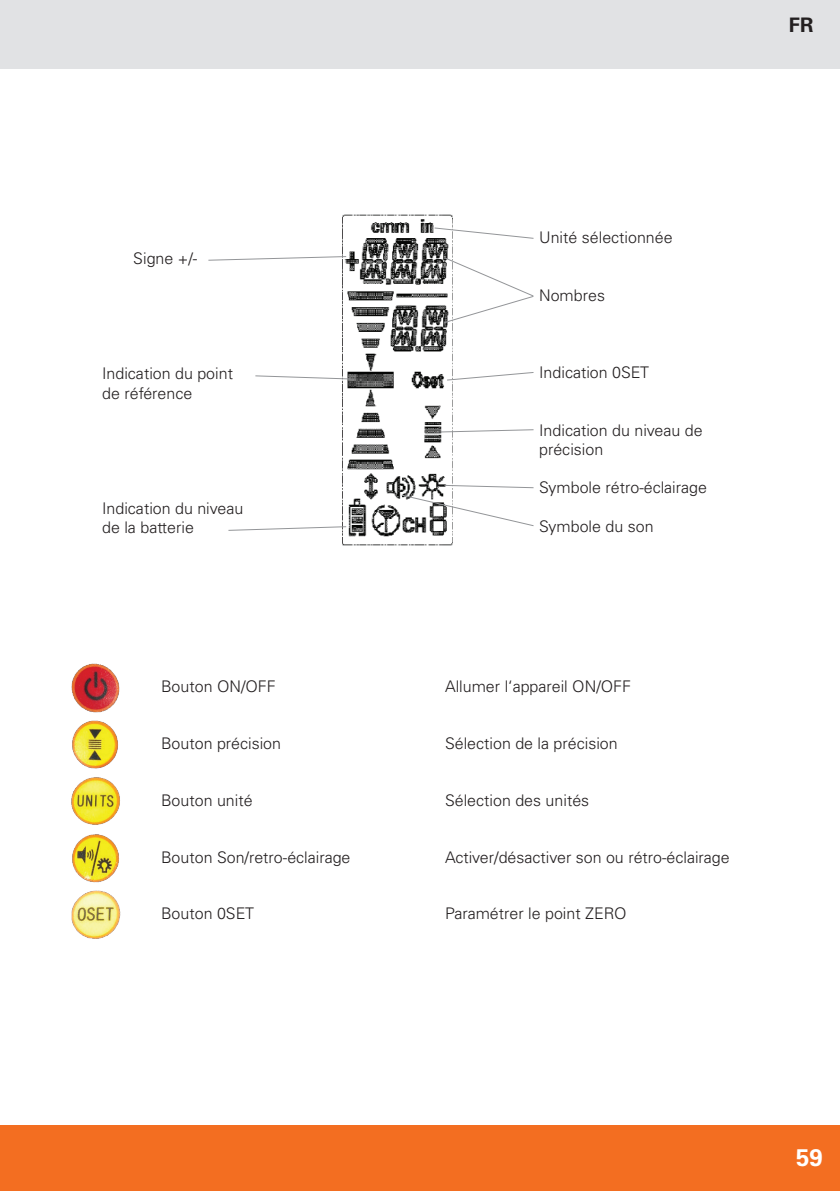
<style>
.page{position:relative;width:840px;height:1191px;background:#fff}
.page>*{position:absolute;margin:0;border:0;box-sizing:border-box;transform-origin:0 0}
.t1{font:700 24px "Univers LT Std";color:#fff}
.t2{font:700 20px "Univers LT Std";color:#231f20}
.t3{font:300 16px/19.2px "Univers LT Std";color:#231f20}
</style>
<div class="page">
<div style="left:0;top:1125px;width:839px;height:66px;background:#f36e21"></div>
<div style="left:0;top:0;width:839px;height:68px;background:#e1e2e4"></div>
<img style="left:342px;top:214px;width:110px;height:332px">
<svg style="left:208px;top:255px;width:139px;height:6px"></svg>
<svg style="left:255px;top:375px;width:96px;height:5px"></svg>
<svg style="left:433px;top:227px;width:101px;height:12px"></svg>
<svg style="left:443px;top:256px;width:91px;height:68px"></svg>
<svg style="left:446px;top:371px;width:88px;height:10px"></svg>
<svg style="left:435px;top:429px;width:99px;height:4px"></svg>
<svg style="left:400px;top:484px;width:134px;height:43px"></svg>
<img style="left:71px;top:663px;width:49px;height:50px">
<img style="left:72px;top:834px;width:47px;height:49px">
<img style="left:71px;top:890px;width:50px;height:49px">
<img style="left:71px;top:777px;width:49px;height:48px">
<img style="left:72px;top:720px;width:46px;height:49px">
<svg style="left:228px;top:525px;width:119px;height:6px"></svg>
<p class="t2" style="left:788px;top:13px;width:26px">FR</p>
<p class="t3" style="left:133px;top:249px;width:65px">Signe +/-</p>
<p class="t3" style="left:102px;top:364px;width:132px">Indication du point de référence</p>
<p class="t3" style="left:102px;top:498px;width:143px">Indication du niveau de la batterie</p>
<p class="t3" style="left:539px;top:228px;width:135px">Unité sélectionnée</p>
<p class="t3" style="left:539px;top:286px;width:67px">Nombres</p>
<p class="t3" style="left:539px;top:363px;width:111px">Indication 0SET</p>
<p class="t3" style="left:539px;top:420px;width:165px">Indication du niveau de précision</p>
<p class="t3" style="left:539px;top:478px;width:169px">Symbole rétro-éclairage</p>
<p class="t3" style="left:539px;top:516px;width:116px">Symbole du son</p>
<p class="t3" style="left:161px;top:677px;width:116px">Bouton ON/OFF</p>
<p class="t3" style="left:445px;top:677px;width:187px">Allumer l‘appareil ON/OFF</p>
<p class="t3" style="left:161px;top:734px;width:121px">Bouton précision</p>
<p class="t3" style="left:445px;top:734px;width:174px">Sélection de la précision</p>
<p class="t3" style="left:161px;top:790px;width:93px">Bouton unité</p>
<p class="t3" style="left:445px;top:790px;width:146px">Sélection des unités</p>
<p class="t3" style="left:161px;top:847px;width:191px">Bouton Son/retro-éclairage</p>
<p class="t3" style="left:445px;top:847px;width:286px">Activer/désactiver son ou rétro-éclairage</p>
<p class="t3" style="left:161px;top:904px;width:94px">Bouton 0SET</p>
<p class="t3" style="left:445px;top:904px;width:183px">Paramétrer le point ZERO</p>
<h1 class="t1" style="left:795px;top:1143px;width:28px">59</h1>
</div>
